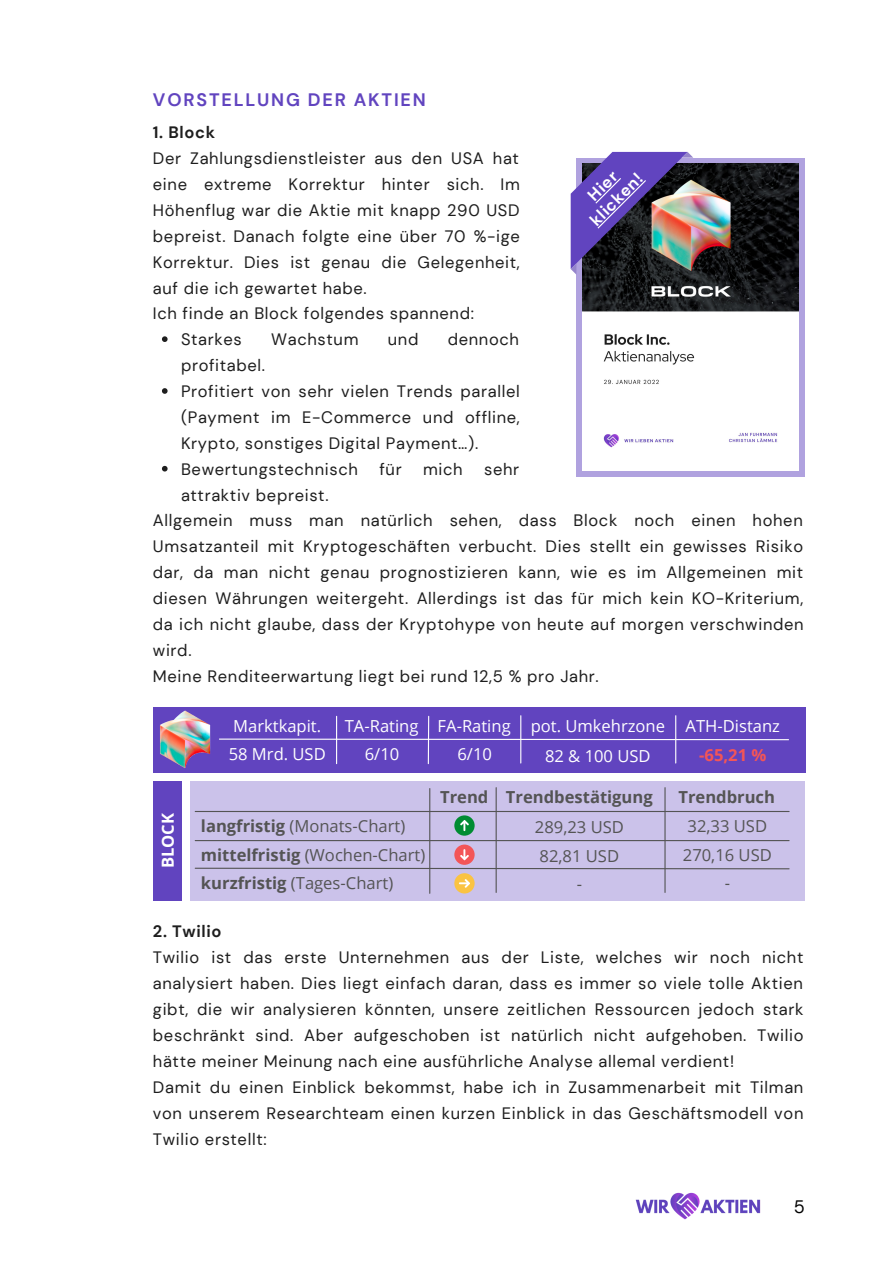
<style>
.page{position:relative;width:894px;height:1264px;background:#fff}
.page>*{position:absolute;margin:0;border:0;box-sizing:border-box;transform-origin:0 0}
.t1{font:700 18px "DM Sans";letter-spacing:.1em;color:#6144bf}
.t2{font:18px "DM Sans";color:#000}
.t3{font:16.5px/26px "DM Sans";letter-spacing:.04em;color:#1e1e1e;text-align:justify}
.t4{font:16.5px "Open Sans";color:#545454}
.t5{font:16.5px "Open Sans";color:#fff}
.t6{font:700 16.5px "Open Sans";color:#545454}
.t7{font:700 16.5px "DM Sans";letter-spacing:.04em;color:#1e1e1e}
.t8{font:700 16.5px/19.2px "DM Sans";color:#fff;text-align:center}
.t9{font:700 16.5px "Open Sans";color:#f35557}
.t10{font:700 16.5px "Open Sans";color:#fff}
.s1{font-weight:700}
</style>
<div class="page">
<img style="left:635px;top:1192px;width:126px;height:28px">
<div style="left:191px;top:781px;width:613px;height:119px;background:#cbc2ea"></div>
<div style="left:153px;top:707px;width:652px;height:65px;background:#6144bf"></div>
<hr style="left:336px;top:716px;width:1px;height:47px;background:#fff">
<hr style="left:427px;top:716px;width:2px;height:47px;background:#fff">
<hr style="left:520px;top:715px;width:1px;height:48px;background:#fff">
<svg style="left:219px;top:738px;width:570px;height:2px"></svg>
<hr style="left:675px;top:715px;width:1px;height:48px;background:#fff">
<hr style="left:195px;top:840px;width:593px;height:1px;background:#545454">
<svg style="left:194px;top:867px;width:596px;height:3px"></svg>
<hr style="left:429px;top:788px;width:1px;height:105px;background:#545454">
<hr style="left:495px;top:787px;width:1px;height:105px;background:#545454">
<hr style="left:664px;top:787px;width:1px;height:105px;background:#545454">
<hr style="left:195px;top:811px;width:593px;height:1px;background:#545454">
<div style="left:454px;top:844px;width:20px;height:20px;background:#f35557;border-radius:50%"></div>
<svg style="left:460px;top:849px;width:9px;height:11px"></svg>
<div style="left:454px;top:873px;width:20px;height:20px;background:#fac343;border-radius:50%"></div>
<svg style="left:459px;top:879px;width:11px;height:8px"></svg>
<div style="left:454px;top:815px;width:20px;height:20px;background:#008c32;border-radius:50%"></div>
<svg style="left:460px;top:820px;width:9px;height:11px"></svg>
<img style="left:160px;top:710px;width:50px;height:58px">
<div style="left:153px;top:781px;width:28px;height:119px;background:#6144bf"></div>
<svg style="left:162px;top:336px;width:5px;height:6px"></svg>
<svg style="left:162px;top:388px;width:5px;height:6px"></svg>
<svg style="left:162px;top:466px;width:5px;height:5px"></svg>
<svg style="left:576px;top:158px;width:228px;height:318px;background:#ada1d7"></svg>
<img style="left:582px;top:164px;width:216px;height:306px">
<img style="left:570px;top:152px;width:123px;height:123px">
<p class="t1" style="left:153px;top:88px;width:274px">VORSTELLUNG DER AKTIEN</p>
<p class="t7" style="left:153px;top:122px;width:64px">1. Block</p>
<p class="t3" style="left:153px;top:145px;width:368px">Der Zahlungsdienstleister aus den USA hat eine extreme Korrektur hinter sich. Im Höhenflug war die Aktie mit knapp 290 USD bepreist. Danach folgte eine über 70 %-ige Korrektur. Dies ist genau die Gelegenheit, auf die ich gewartet habe.</p>
<p class="t3" style="left:153px;top:301px;width:322px">Ich finde an Block folgendes spannend:</p>
<p class="t3" style="left:181px;top:327px;width:62px">Starkes</p>
<p class="t3" style="left:271px;top:327px;width:89px">Wachstum</p>
<p class="t3" style="left:387px;top:327px;width:32px">und</p>
<p class="t3" style="left:447px;top:327px;width:73px">dennoch</p>
<p class="t3" style="left:181px;top:352px;width:86px">profitabel.</p>
<p class="t3" style="left:181px;top:378px;width:340px">Profitiert von sehr vielen Trends parallel (Payment im E-Commerce und offline, Krypto, sonstiges Digital Payment…).</p>
<p class="t3" style="left:181px;top:456px;width:178px">Bewertungstechnisch</p>
<p class="t3" style="left:379px;top:456px;width:24px">für</p>
<p class="t3" style="left:423px;top:456px;width:41px">mich</p>
<p class="t3" style="left:484px;top:456px;width:37px">sehr</p>
<p class="t3" style="left:181px;top:482px;width:149px">attraktiv bepreist.</p>
<p class="t8" style="left:572px;top:203px;width:68px;rotate:-45deg">Hier klicken!</p>
<p class="t3" style="left:153px;top:507px;width:652px">Allgemein muss man natürlich sehen, dass Block noch einen hohen Umsatzanteil mit Kryptogeschäften verbucht. Dies stellt ein gewisses Risiko dar, da man nicht genau prognostizieren kann, wie es im Allgemeinen mit diesen Währungen weitergeht. Allerdings ist das für mich kein KO-Kriterium, da ich nicht glaube, dass der Kryptohype von heute auf morgen verschwinden wird.</p>
<p class="t3" style="left:153px;top:663px;width:447px">Meine Renditeerwartung liegt bei rund 12,5 % pro Jahr.</p>
<p class="t10" style="left:156px;top:868px;width:57px;rotate:-90deg">BLOCK</p>
<p class="t5" style="left:233px;top:714px;width:89px">Marktkapit.</p>
<p class="t5" style="left:229px;top:742px;width:98px">58 Mrd. USD</p>
<p class="t5" style="left:365px;top:742px;width:36px">6/10</p>
<p class="t5" style="left:545px;top:744px;width:107px">82 &amp; 100 USD</p>
<p class="t9" style="left:699px;top:743px;width:69px">-65,21 %</p>
<p class="t6" style="left:678px;top:785px;width:98px">Trendbruch</p>
<p class="t4" style="left:687px;top:814px;width:81px">32,33 USD</p>
<p class="t4" style="left:682px;top:843px;width:90px">270,16 USD</p>
<p class="t4" style="left:724px;top:871px;width:7px">-</p>
<p class="t5" style="left:344px;top:714px;width:75px">TA-Rating</p>
<p class="t5" style="left:530px;top:714px;width:136px">pot. Umkehrzone</p>
<p class="t5" style="left:685px;top:714px;width:96px">ATH-Distanz</p>
<p class="t5" style="left:437px;top:714px;width:75px">FA-Rating</p>
<p class="t5" style="left:457px;top:742px;width:36px">6/10</p>
<p class="t6" style="left:440px;top:785px;width:50px">Trend</p>
<p class="t6" style="left:506px;top:785px;width:148px">Trendbestätigung</p>
<p class="t4" style="left:534px;top:815px;width:90px">289,23 USD</p>
<p class="t4" style="left:539px;top:844px;width:81px">82,81 USD</p>
<p class="t4" style="left:576px;top:872px;width:7px">-</p>
<p class="t4" style="left:201px;top:814px;width:206px"><span class="s1">langfristig</span> (Monats-Chart)</p>
<p class="t4" style="left:201px;top:843px;width:226px"><span class="s1">mittelfristig</span> (Wochen-Chart)</p>
<p class="t4" style="left:201px;top:871px;width:194px"><span class="s1">kurzfristig</span> (Tages-Chart)</p>
<p class="t7" style="left:153px;top:921px;width:70px">2. Twilio</p>
<p class="t3" style="left:153px;top:944px;width:652px">Twilio ist das erste Unternehmen aus der Liste, welches wir noch nicht analysiert haben. Dies liegt einfach daran, dass es immer so viele tolle Aktien gibt, die wir analysieren könnten, unsere zeitlichen Ressourcen jedoch stark beschränkt sind. Aber aufgeschoben ist natürlich nicht aufgehoben. Twilio hätte meiner Meinung nach eine ausführliche Analyse allemal verdient!</p>
<p class="t3" style="left:153px;top:1074px;width:651px">Damit du einen Einblick bekommst, habe ich in Zusammenarbeit mit Tilman von unserem Researchteam einen kurzen Einblick in das Geschäftsmodell von Twilio erstellt:</p>
<p class="t2" style="left:793px;top:1194px;width:13px">5</p>
</div>
